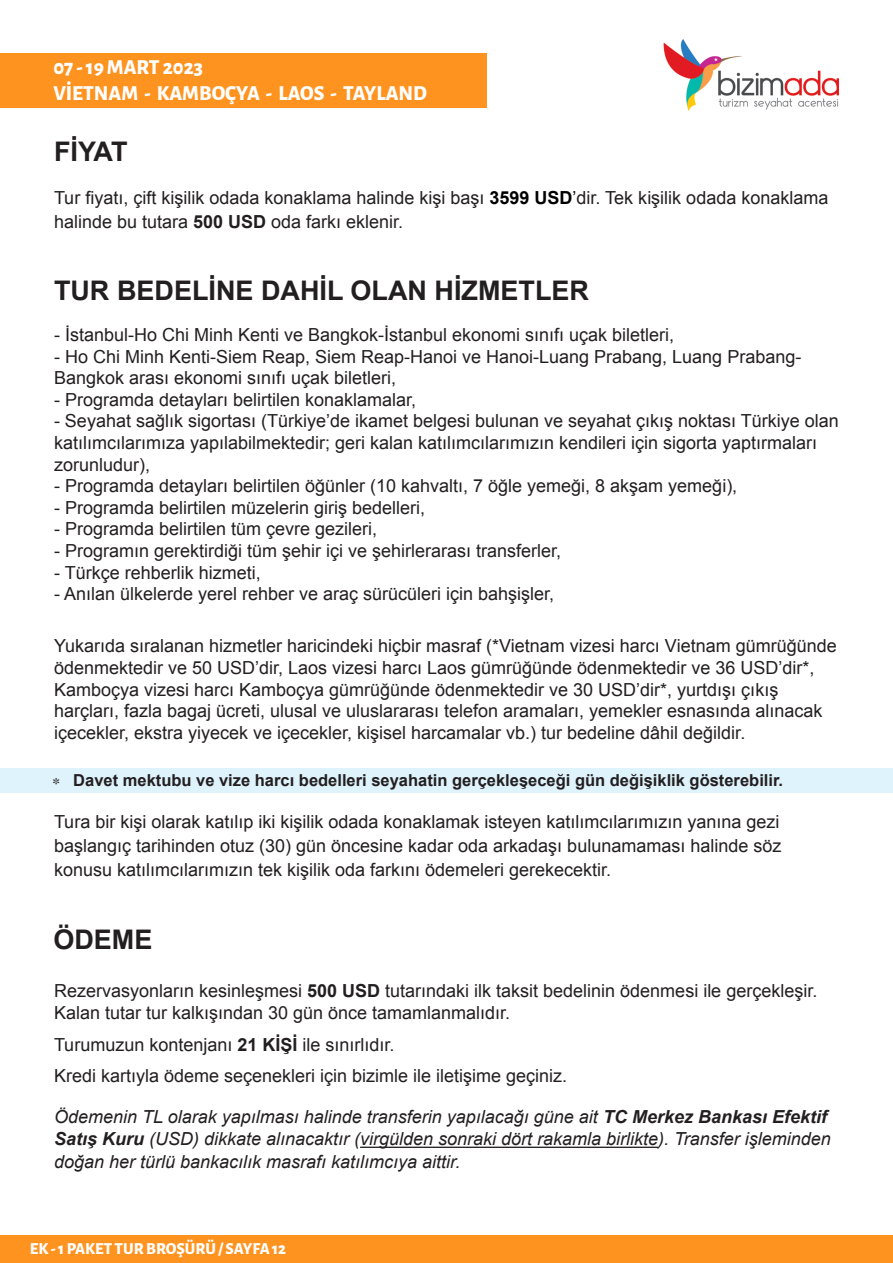
<style>
.page{position:relative;width:893px;height:1263px;background:#fff}
.page>*{position:absolute;margin:0;border:0;box-sizing:border-box;transform-origin:0 0}
.t1{font:700 27px "Arial";color:#231f20}
.t2{font:800 21px "Alegreya Sans";color:#fff}
.t3{font:18px/21.6px "Arial";color:#231f20}
.t4{font:italic 18px/22.5px "Arial";color:#231f20}
.t5{font:700 16.5px "Arial";color:#231f20}
.t6{font:800 16.5px "Alegreya Sans";color:#fff}
.s1{font-weight:700;color:#000}
.s2{color:#000}
.s3{font-weight:700}
</style>
<div class="page">
<div style="left:0;top:1235px;width:893px;height:28px;background:#ff931f"></div>
<div style="left:0;top:53px;width:486px;height:55px;background:#ff931f"></div>
<img style="left:663px;top:39px;width:175px;height:72px">
<div style="left:0;top:768px;width:893px;height:25px;background:#dff3fc"></div>
<hr style="left:360px;top:1146px;width:298px;height:2px;background:#231f20">
<p class="t2" style="left:53px;top:52px;width:151px">07 - 19 MART 2023</p>
<p class="t2" style="left:53px;top:77px;width:375px">VİETNAM - KAMBOÇYA - LAOS - TAYLAND</p>
<p class="t1" style="left:54px;top:133px;width:75px">FİYAT</p>
<p class="t3" style="left:54px;top:185px;width:776px;line-height:24px">Tur fiyatı, çift kişilik odada konaklama halinde kişi başı <span class="s1">3599 USD</span><span class="s2">’</span>dir. Tek kişilik odada konaklama halinde bu tutara <span class="s3">500 USD</span> oda farkı eklenir.</p>
<p class="t1" style="left:54px;top:273px;width:537px">TUR BEDELİNE DAHİL OLAN HİZMETLER</p>
<p class="t3" style="left:54px;top:324px;width:622px">- İstanbul-Ho Chi Minh Kenti ve Bangkok-İstanbul ekonomi sınıfı uçak biletleri,</p>
<p class="t3" style="left:54px;top:346px;width:749px">- Ho Chi Minh Kenti-Siem Reap, Siem Reap-Hanoi ve Hanoi-Luang Prabang, Luang Prabang-<br>Bangkok arası ekonomi sınıfı uçak biletleri,</p>
<p class="t3" style="left:54px;top:389px;width:364px">- Programda detayları belirtilen konaklamalar,</p>
<p class="t3" style="left:54px;top:410px;width:786px">- Seyahat sağlık sigortası (Türkiye’de ikamet belgesi bulunan ve seyahat çıkış noktası Türkiye olan katılımcılarımıza yapılabilmektedir; geri kalan katılımcılarımızın kendileri için sigorta yaptırmaları zorunludur),</p>
<p class="t3" style="left:54px;top:475px;width:685px">- Programda detayları belirtilen öğünler (10 kahvaltı, 7 öğle yemeği, 8 akşam yemeği),</p>
<p class="t3" style="left:54px;top:497px;width:373px">- Programda belirtilen müzelerin giriş bedelleri,</p>
<p class="t3" style="left:54px;top:518px;width:325px">- Programda belirtilen tüm çevre gezileri,</p>
<p class="t3" style="left:54px;top:540px;width:509px">- Programın gerektirdiği tüm şehir içi ve şehirlerarası transferler,</p>
<p class="t3" style="left:54px;top:562px;width:208px">- Türkçe rehberlik hizmeti,</p>
<p class="t3" style="left:54px;top:583px;width:502px">- Anılan ülkelerde yerel rehber ve araç sürücüleri için bahşişler,</p>
<p class="t3" style="left:54px;top:635px;width:784px">Yukarıda sıralanan hizmetler haricindeki hiçbir masraf (*Vietnam vizesi harcı Vietnam gümrüğünde ödenmektedir ve 50 USD’dir, Laos vizesi harcı Laos gümrüğünde ödenmektedir ve 36 USD’dir*, Kamboçya vizesi harcı Kamboçya gümrüğünde ödenmektedir ve 30 USD’dir*, yurtdışı çıkış harçları, fazla bagaj ücreti, ulusal ve uluslararası telefon aramaları, yemekler esnasında alınacak içecekler, ekstra yiyecek ve içecekler, kişisel harcamalar vb.) tur bedeline dâhil değildir.</p>
<p class="t5" style="left:73px;top:769px;width:711px">Davet mektubu ve vize harcı bedelleri seyahatin gerçekleşeceği gün değişiklik gösterebilir.</p>
<p class="t3" style="left:54px;top:809px;width:729px;line-height:24px;text-align:justify">Tura bir kişi olarak katılıp iki kişilik odada konaklamak isteyen katılımcılarımızın yanına gezi başlangıç tarihinden otuz (30) gün öncesine kadar oda arkadaşı bulunamaması halinde söz konusu katılımcılarımızın tek kişilik oda farkını ödemeleri gerekecektir.</p>
<p class="t1" style="left:53px;top:922px;width:101px">ÖDEME</p>
<p class="t3" style="left:54px;top:979px;width:765px;line-height:22.5px">Rezervasyonların kesinleşmesi <span class="s3">500 USD</span> tutarındaki ilk taksit bedelinin ödenmesi ile gerçekleşir.<br>Kalan tutar tur kalkışından 30 gün önce tamamlanmalıdır.</p>
<p class="t3" style="left:54px;top:1034px;width:342px">Turumuzun kontenjanı <span class="s3">21 KİŞİ</span> ile sınırlıdır.</p>
<p class="t3" style="left:54px;top:1065px;width:515px">Kredi kartıyla ödeme seçenekleri için bizimle ile iletişime geçiniz.</p>
<p class="t4" style="left:54px;top:1105px;width:778px">Ödemenin TL olarak yapılması halinde transferin yapılacağı güne ait <span class="s3">TC Merkez Bankası Efektif<br>Satış Kuru</span> (USD) dikkate alınacaktır (virgülden sonraki dört rakamla birlikte). Transfer işleminden doğan her türlü bankacılık masrafı katılımcıya aittir.</p>
<p class="t6" style="left:30px;top:1236px;width:258px">EK - 1 PAKET TUR BROŞÜRÜ / SAYFA 12</p>
</div>
